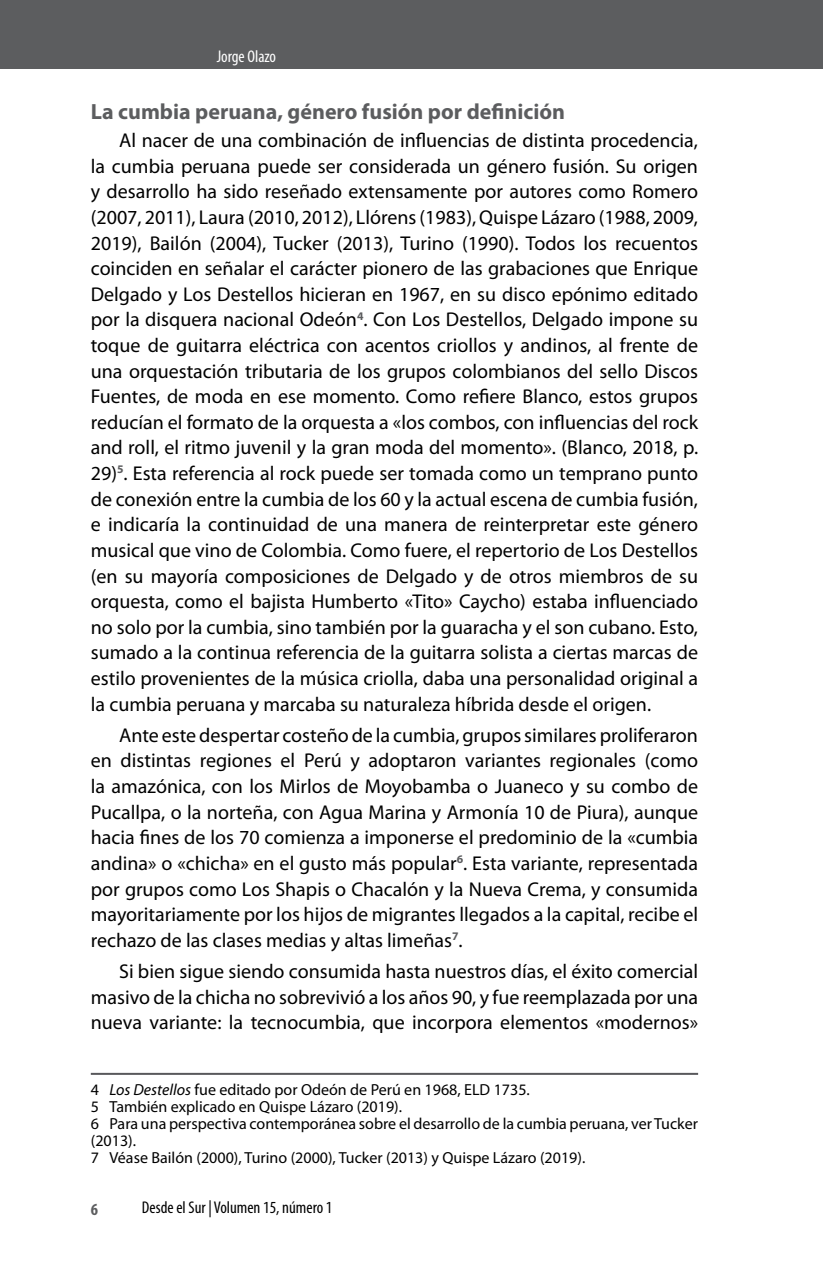
<style>
.page{position:relative;width:823px;height:1265px;background:#fff}
.page>*{position:absolute;margin:0;border:0;box-sizing:border-box;transform-origin:0 0}
.t1{font:700 22px "Myriad Pro";color:#5c5d5f}
.t2{font:20px/25.6px "Myriad Pro";color:#000;text-align:justify}
.t3{font:condensed 17px "Myriad Pro";color:#000}
.t4{font:condensed 17px "Myriad Pro";color:#fff}
.t5{font:700 condensed 17px "Myriad Pro";color:#5c5d5f}
.t6{font:16px/17px "Myriad Pro";color:#000}
.s1{font-style:italic}
</style>
<div class="page">
<div style="left:0;top:0;width:822px;height:68px;background:#5c5d5f"></div>
<hr style="left:91px;top:1072px;width:606px;height:2px;background:#58585b">
<p class="t4" style="left:217px;top:46px;width:61px">Jorge Olazo</p>
<p class="t1" style="left:91px;top:97px;width:475px">La cumbia peruana, género fusión por definición</p>
<p class="t2" style="left:91px;top:127px;width:608px;text-indent:28px">Al nacer de una combinación de influencias de distinta procedencia, la cumbia peruana puede ser considerada un género fusión. Su origen y desarrollo ha sido reseñado extensamente por autores como Romero (2007, 2011), Laura (2010, 2012), Llórens (1983), Quispe Lázaro (1988, 2009, 2019), Bailón (2004), Tucker (2013), Turino (1990). Todos los recuentos coinciden en señalar el carácter pionero de las grabaciones que Enrique Delgado y Los Destellos hicieran en 1967, en su disco epónimo editado por la disquera nacional Odeón<sup>4</sup>. Con Los Destellos, Delgado impone su toque de guitarra eléctrica con acentos criollos y andinos, al frente de una orquestación tributaria de los grupos colombianos del sello Discos Fuentes, de moda en ese momento. Como refiere Blanco, estos grupos reducían el formato de la orquesta a «los combos, con influencias del rock and roll, el ritmo juvenil y la gran moda del momento». (Blanco, 2018, p.<br>29)<sup>5</sup>. Esta referencia al rock puede ser tomada como un temprano punto de conexión entre la cumbia de los 60 y la actual escena de cumbia fusión, e indicaría la continuidad de una manera de reinterpretar este género musical que vino de Colombia. Como fuere, el repertorio de Los Destellos (en su mayoría composiciones de Delgado y de otros miembros de su orquesta, como el bajista Humberto «Tito» Caycho) estaba influenciado no solo por la cumbia, sino también por la guaracha y el son cubano. Esto, sumado a la continua referencia de la guitarra solista a ciertas marcas de estilo provenientes de la música criolla, daba una personalidad original a la cumbia peruana y marcaba su naturaleza híbrida desde el origen.</p>
<p class="t2" style="left:91px;top:722px;width:608px;text-indent:28px">Ante este despertar costeño de la cumbia, grupos similares proliferaron en distintas regiones el Perú y adoptaron variantes regionales (como la amazónica, con los Mirlos de Moyobamba o Juaneco y su combo de Pucallpa, o la norteña, con Agua Marina y Armonía 10 de Piura), aunque hacia fines de los 70 comienza a imponerse el predominio de la «cumbia andina» o «chicha» en el gusto más popular<sup>6</sup>. Esta variante, representada por grupos como Los Shapis o Chacalón y la Nueva Crema, y consumida mayoritariamente por los hijos de migrantes llegados a la capital, recibe el rechazo de las clases medias y altas limeñas<sup>7</sup>.</p>
<p class="t2" style="left:91px;top:958px;width:608px;text-indent:28px">Si bien sigue siendo consumida hasta nuestros días, el éxito comercial masivo de la chicha no sobrevivió a los años 90, y fue reemplazada por una nueva variante: la tecnocumbia, que incorpora elementos «modernos»</p>
<p class="t6" style="left:91px;top:1080px;width:608px">4 <span class="s1">Los Destellos</span> fue editado por Odeón de Perú en 1968, ELD 1735.<br>5 También explicado en Quispe Lázaro (2019).<br>6 Para una perspectiva contemporánea sobre el desarrollo de la cumbia peruana, ver Tucker (2013).<br>7 Véase Bailón (2000), Turino (2000), Tucker (2013) y Quispe Lázaro (2019).</p>
<p class="t5" style="left:91px;top:1198px;width:9px">6</p>
<p class="t3" style="left:142px;top:1196px;width:192px">Desde el Sur | Volumen 15, número 1</p>
</div>
